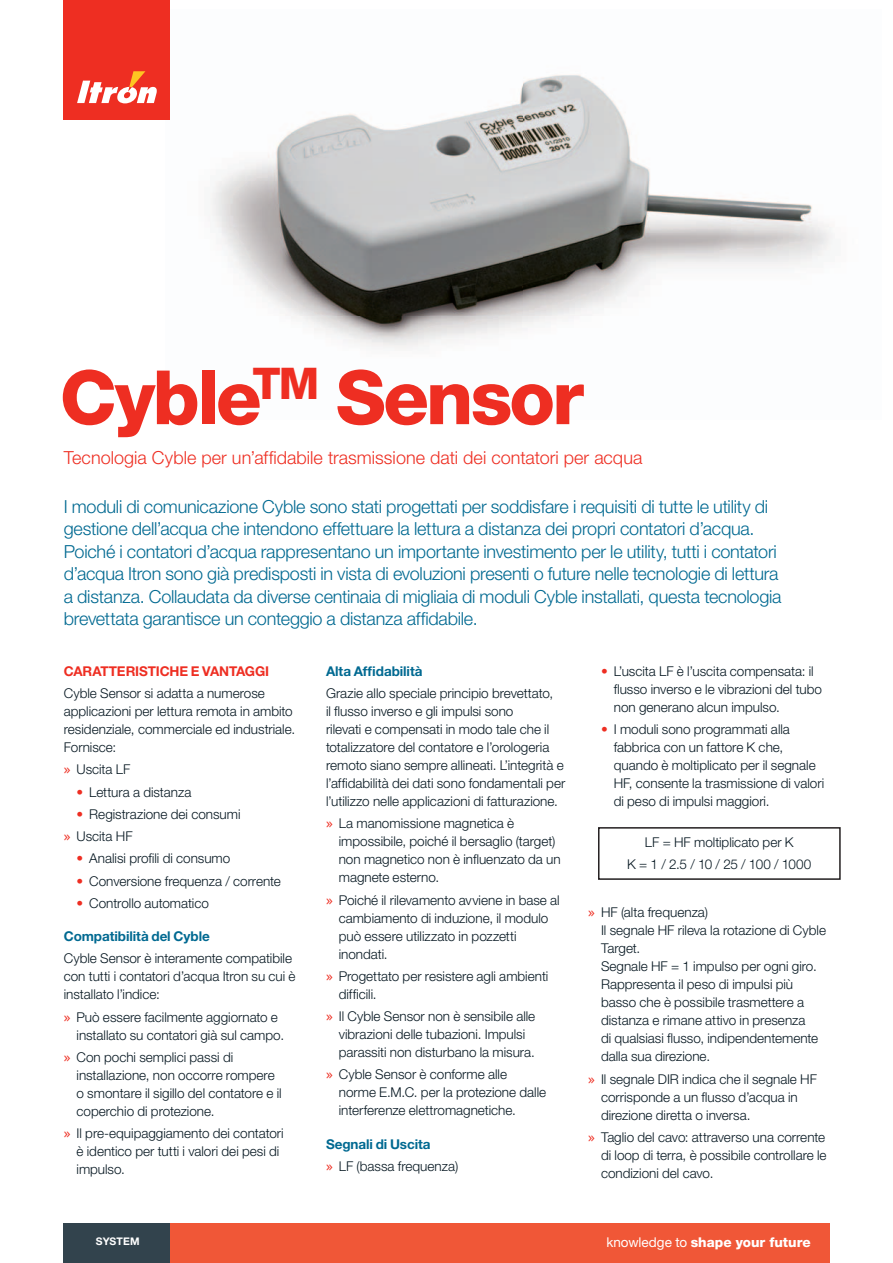
<style>
.page{position:relative;width:893px;height:1263px;background:#fff}
.page>*{position:absolute;margin:0;border:0;box-sizing:border-box;transform-origin:0 0}
.t1{font:800 75px "Helvetica Neue LT Std";letter-spacing:-.04em;color:#ee2e22}
.t2{font:300 18px/22.5px "Helvetica Neue LT Std";letter-spacing:-.015em;color:#006991}
.t3{font:300 18px "Helvetica Neue LT Std";color:#ee2e22}
.t4{font:300 13.5px/18px "Helvetica Neue LT Std";color:#071822}
.t5{font:700 13.5px "Helvetica Neue LT Std";letter-spacing:-.005em;color:#006991}
.t6{font:800 13.5px "Helvetica Neue LT Std";letter-spacing:.005em;color:#fff}
.t7{font:700 13.5px "Helvetica Neue LT Std";letter-spacing:-.01em;color:#ee2e22}
.t8{font:700 10.5px "Helvetica Neue LT Std";letter-spacing:.01em;color:#fff}
.s1{font-family:"Lucida Grande";font-weight:400;color:#ee2e22}
.s2{font-weight:700;color:#ee2e22}
.s3{font-weight:700;color:#006991}
.s4{font-weight:400}
</style>
<div class="page">
<img style="left:166px;top:74px;width:667px;height:276px">
<div style="left:598px;top:827px;width:243px;height:53px;border:2px solid #231f20"></div>
<div style="left:64px;top:0;width:106px;height:119px;background:#ee2e22"></div>
<svg style="left:77px;top:71px;width:80px;height:32px"></svg>
<div style="left:64px;top:1223px;width:106px;height:40px;background:#32434d"></div>
<div style="left:170px;top:1223px;width:659px;height:40px;background:#f05737"></div>
<h1 class="t1" style="left:60px;top:371px;width:526px">Cyble<sup>TM</sup> Sensor</h1>
<h2 class="t3" style="left:64px;top:451px;width:580px">Tecnologia Cyble per un’affidabile trasmissione dati dei contatori per acqua</h2>
<p class="t2" style="left:64px;top:497px;width:719px">I moduli di comunicazione Cyble sono stati progettati per soddisfare i requisiti di tutte le utility di gestione dell’acqua che intendono effettuare la lettura a distanza dei propri contatori d’acqua.<br>Poiché i contatori d’acqua rappresentano un importante investimento per le utility, tutti i contatori d’acqua Itron sono già predisposti in vista di evoluzioni presenti o future nelle tecnologie di lettura a distanza. Collaudata da diverse centinaia di migliaia di moduli Cyble installati, questa tecnologia brevettata garantisce un conteggio a distanza affidabile.</p>
<p class="t7" style="left:64px;top:666px;width:207px">CARATTERISTICHE E VANTAGGI</p>
<p class="t4" style="left:64px;top:686px;width:233px">Cyble Sensor si adatta a numerose applicazioni per lettura remota in ambito residenziale, commerciale ed industriale.<br>Fornisce:</p>
<p class="t4" style="left:64px;top:762px;width:68px"><span class="s1">»</span> Uscita LF</p>
<p class="t4" style="left:77px;top:784px;width:116px"><span class="s2">•</span> Lettura a distanza</p>
<p class="t4" style="left:64px;top:804px;width:178px;line-height:22.2px;text-indent:13px"><span class="s2">•</span> Registrazione dei consumi <span class="s1">»</span> Uscita HF</p>
<p class="t4" style="left:77px;top:851px;width:155px"><span class="s2">•</span> Analisi profili di consumo</p>
<p class="t4" style="left:77px;top:873px;width:206px"><span class="s2">•</span> Conversione frequenza / corrente</p>
<p class="t4" style="left:77px;top:896px;width:134px"><span class="s2">•</span> Controllo automatico</p>
<p class="t5" style="left:64px;top:931px;width:148px">Compatibilità del Cyble</p>
<p class="t4" style="left:64px;top:951px;width:233px">Cyble Sensor è interamente compatibile con tutti i contatori d’acqua Itron su cui è installato l’indice:</p>
<p class="t4" style="left:77px;top:1009px;width:209px;text-indent:-13px"><span class="s1">»</span> Può essere facilmente aggiornato e installato su contatori già sul campo.</p>
<p class="t4" style="left:77px;top:1050px;width:207px;text-indent:-13px"><span class="s1">»</span> Con pochi semplici passi di installazione, non occorre rompere o smontare il sigillo del contatore e il coperchio di protezione.</p>
<p class="t4" style="left:77px;top:1126px;width:209px;text-indent:-13px"><span class="s1">»</span> Il pre-equipaggiamento dei contatori è identico per tutti i valori dei pesi di impulso.</p>
<p class="t5" style="left:326px;top:666px;width:98px">Alta Affidabilità</p>
<p class="t4" style="left:326px;top:686px;width:241px">Grazie allo speciale principio brevettato,<br>il flusso inverso e gli impulsi sono<br>rilevati e compensati in modo tale che il totalizzatore del contatore e l’orologeria remoto siano sempre allineati. L’integrità e l’affidabilità dei dati sono fondamentali per l’utilizzo nelle applicazioni di fatturazione.</p>
<p class="t4" style="left:339px;top:816px;width:223px;text-indent:-13px"><span class="s1">»</span> La manomissione magnetica è impossibile, poiché il bersaglio (target) non magnetico non è influenzato da un magnete esterno.</p>
<p class="t4" style="left:339px;top:892px;width:222px;text-indent:-13px"><span class="s1">»</span> Poiché il rilevamento avviene in base al cambiamento di induzione, il modulo può essere utilizzato in pozzetti inondati.</p>
<p class="t4" style="left:339px;top:969px;width:211px;text-indent:-13px"><span class="s1">»</span> Progettato per resistere agli ambienti difficili.</p>
<p class="t4" style="left:339px;top:1009px;width:198px;text-indent:-13px"><span class="s1">»</span> Il Cyble Sensor non è sensibile alle vibrazioni delle tubazioni. Impulsi parassiti non disturbano la misura.</p>
<p class="t4" style="left:339px;top:1067px;width:209px;text-indent:-13px"><span class="s1">»</span> Cyble Sensor è conforme alle norme E.M.C. per la protezione dalle interferenze elettromagnetiche.</p>
<p class="t4" style="left:326px;top:1134px;width:134px;line-height:22.2px"><span class="s3">Segnali di Uscita<br></span><span class="s1">»</span> LF (bassa frequenza)</p>
<p class="t4" style="left:614px;top:664px;width:210px;text-indent:-13px"><span class="s2">•</span> L’uscita LF è l’uscita compensata: il flusso inverso e le vibrazioni del tubo non generano alcun impulso.</p>
<p class="t4" style="left:614px;top:722px;width:212px;text-indent:-13px"><span class="s2">•</span> I moduli sono programmati alla fabbrica con un fattore K che, quando è moltiplicato per il segnale HF, consente la trasmissione di valori di peso di impulsi maggiori.</p>
<p class="t4" style="left:627px;top:833px;width:186px;line-height:22.2px;text-align:center">LF = HF moltiplicato per K<br>K = 1 / 2.5 / 10 / 25 / 100 / 1000</p>
<p class="t4" style="left:601px;top:905px;width:227px;text-indent:-13px"><span class="s1">»</span> HF (alta frequenza)<br>Il segnale HF rileva la rotazione di Cyble<br>Target.<br>Segnale HF = 1 impulso per ogni giro.<br>Rappresenta il peso di impulsi più basso che è possibile trasmettere a distanza e rimane attivo in presenza<br>di qualsiasi flusso, indipendentemente dalla sua direzione.</p>
<p class="t4" style="left:601px;top:1071px;width:217px;text-indent:-13px"><span class="s1">»</span> Il segnale DIR indica che il segnale HF corrisponde a un flusso d’acqua in direzione diretta o inversa.</p>
<p class="t4" style="left:601px;top:1130px;width:227px;text-align:justify;text-indent:-13px"><span class="s1">»</span> Taglio del cavo: attraverso una corrente di loop di terra, è possibile controllare le condizioni del cavo.</p>
<p class="t8" style="left:96px;top:1238px;width:45px">SYSTEM</p>
<p class="t6" style="left:606px;top:1238px;width:206px"><span class="s4">knowledge to</span> shape your future</p>
</div>
